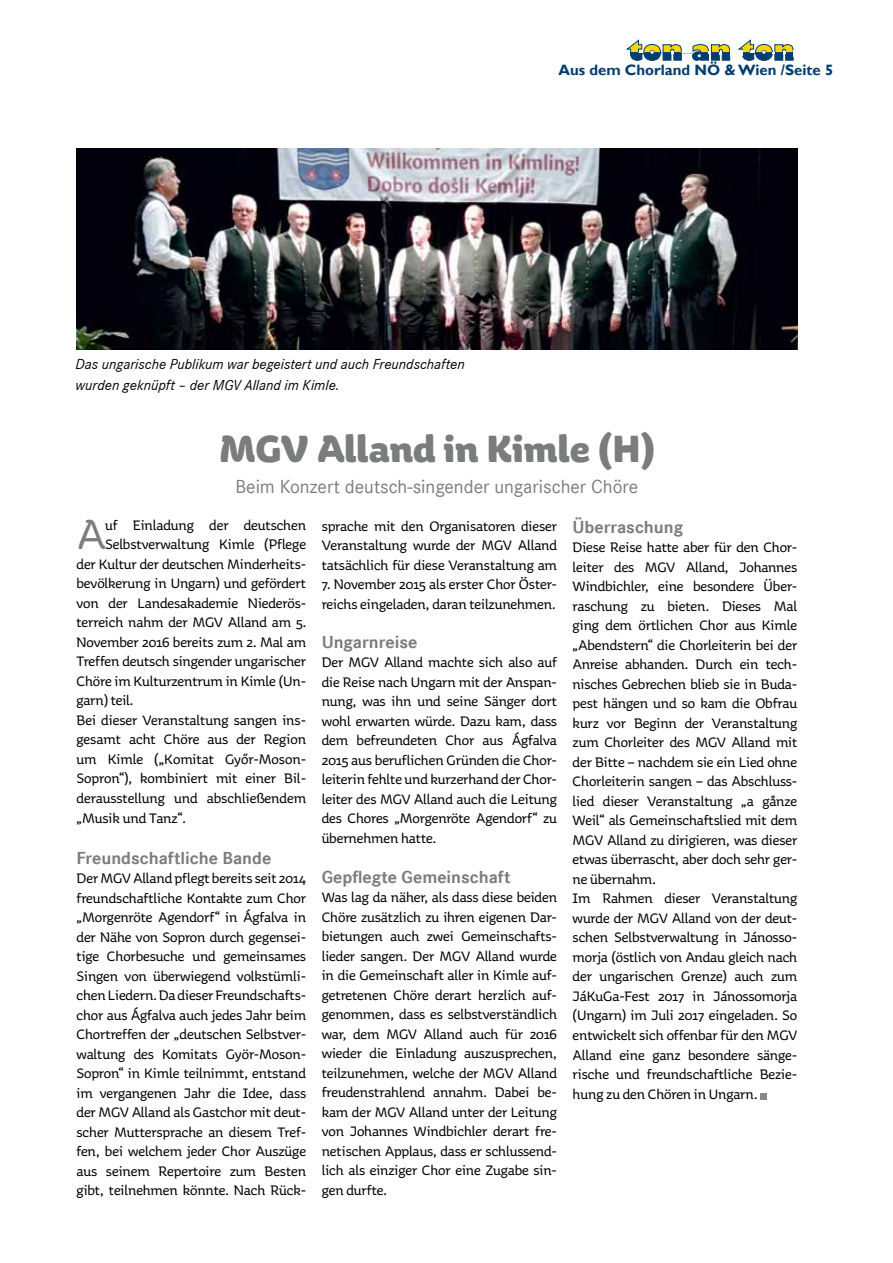
<style>
.page{position:relative;width:893px;height:1263px;background:#fff}
.page>*{position:absolute;margin:0;border:0;box-sizing:border-box;transform-origin:0 0}
.t1{font:45.9px "Aniuk";color:#7b7c7e}
.t2{font:800 39px "Aniuk";color:#7b7c7e}
.t3{font:19.5px "Corporate S";color:#7b7c7e}
.t4{font:700 18px "Corporate S";color:#7b7c7e}
.t5{font:15px/19.5px "Aniuk";letter-spacing:-.01em;color:#000;text-align:justify}
.t6{font:italic 15px/20.2px "Corporate S";color:#000}
.t7{font:700 15px "Gill Sans";color:#003d71}
</style>
<div class="page">
<svg style="left:626px;top:40px;width:168px;height:21px"></svg>
<img style="left:77px;top:149px;width:720px;height:201px">
<div style="left:760px;top:1093px;width:7px;height:6px;background:#87888a"></div>
<p class="t7" style="left:558px;top:61px;width:276px">Aus dem Chorland NÖ &amp; Wien /Seite 5</p>
<p class="t6" style="left:76px;top:354px;width:391px">Das ungarische Publikum war begeistert und auch Freundschaften wurden geknüpft – der MGV Alland im Kimle.</p>
<h2 class="t2" style="left:219px;top:424px;width:437px">MGV Alland in Kimle (H)</h2>
<h3 class="t3" style="left:235px;top:475px;width:404px">Beim Konzert deutsch-singender ungarischer Chöre</h3>
<h1 class="t1" style="left:77px;top:508px;width:31px">A</h1>
<p class="t5" style="left:105px;top:515px;width:202px">uf Einladung der deutschen</p>
<p class="t5" style="left:105px;top:534px;width:202px">Selbstverwaltung Kimle (Pflege</p>
<p class="t5" style="left:77px;top:554px;width:231px">der Kultur der deutschen Minderheits-</p>
<p class="t5" style="left:77px;top:573px;width:231px">bevölkerung in Ungarn) und gefördert</p>
<p class="t5" style="left:77px;top:593px;width:231px">von der Landesakademie Niederös-</p>
<p class="t5" style="left:77px;top:612px;width:231px">terreich nahm der MGV Alland am 5.</p>
<p class="t5" style="left:77px;top:632px;width:231px">November 2016 bereits zum 2. Mal am</p>
<p class="t5" style="left:77px;top:651px;width:231px">Treffen deutsch singender ungarischer</p>
<p class="t5" style="left:77px;top:671px;width:231px">Chöre im Kulturzentrum in Kimle (Un-</p>
<p class="t5" style="left:77px;top:690px;width:58px">garn) teil.</p>
<p class="t5" style="left:77px;top:710px;width:231px">Bei dieser Veranstaltung sangen ins-</p>
<p class="t5" style="left:77px;top:729px;width:231px">gesamt acht Chöre aus der Region</p>
<p class="t5" style="left:77px;top:749px;width:231px">um Kimle („Komitat Győr-Moson-</p>
<p class="t5" style="left:77px;top:768px;width:231px">Sopron“), kombiniert mit einer Bil-</p>
<p class="t5" style="left:77px;top:788px;width:231px">derausstellung und abschließendem</p>
<p class="t5" style="left:77px;top:808px;width:111px">„Musik und Tanz“.</p>
<p class="t4" style="left:77px;top:847px;width:196px">Freundschaftliche Bande</p>
<p class="t5" style="left:77px;top:868px;width:231px">Der MGV Alland pflegt bereits seit 2014 freundschaftliche Kontakte zum Chor „Morgenröte Agendorf“ in Ágfalva in der Nähe von Sopron durch gegensei&shy;tige Chorbesuche und gemeinsames Singen von überwiegend volkstümli&shy;chen Liedern. Da dieser Freundschafts&shy;chor aus Ágfalva auch jedes Jahr beim Chortreffen der „deutschen Selbstver&shy;waltung des Komitats Györ-Moson-Sopron“ in Kimle teilnimmt, entstand im vergangenen Jahr die Idee, dass der MGV Alland als Gastchor mit deut&shy;scher Muttersprache an diesem Tref&shy;fen, bei welchem jeder Chor Auszüge aus seinem Repertoire zum Besten gibt, teilnehmen könnte. Nach Rück-</p>
<p class="t5" style="left:322px;top:516px;width:237px">sprache mit den Organisatoren dieser Veranstaltung wurde der MGV Alland tatsächlich für diese Veranstaltung am</p>
<p class="t5" style="left:322px;top:575px;width:237px">7. November 2015 als erster Chor Öster&shy;reichs eingeladen, daran teilzunehmen.</p>
<p class="t4" style="left:322px;top:631px;width:97px">Ungarnreise</p>
<p class="t5" style="left:322px;top:653px;width:237px">Der MGV Alland machte sich also auf die Reise nach Ungarn mit der Anspan&shy;nung, was ihn und seine Sänger dort wohl erwarten würde. Dazu kam, dass dem befreundeten Chor aus Ágfalva 2015 aus beruflichen Gründen die Chor&shy;leiterin fehlte und kurzerhand der Chor&shy;leiter des MGV Alland auch die Leitung des Chores „Morgenröte Agendorf“ zu übernehmen hatte.</p>
<p class="t4" style="left:322px;top:866px;width:190px">Gepflegte Gemeinschaft</p>
<p class="t5" style="left:322px;top:887px;width:237px">Was lag da näher, als dass diese beiden Chöre zusätzlich zu ihren eigenen Dar&shy;bietungen auch zwei Gemeinschafts&shy;lieder sangen. Der MGV Alland wurde in die Gemeinschaft aller in Kimle auf&shy;getretenen Chöre derart herzlich auf&shy;genommen, dass es selbstverständlich war, dem MGV Alland auch für 2016 wieder die Einladung auszusprechen, teilzunehmen, welche der MGV Alland freudenstrahlend annahm. Dabei be&shy;kam der MGV Alland unter der Leitung von Johannes Windbichler derart fre&shy;netischen Applaus, dass er schlussend&shy;lich als einziger Chor eine Zugabe sin&shy;gen durfte.</p>
<p class="t4" style="left:573px;top:517px;width:112px">Überraschung</p>
<p class="t5" style="left:573px;top:538px;width:226px;text-align:left">Diese Reise hatte aber für den Chor&shy;leiter des MGV Alland, Johannes Windbichler, eine besondere Über&shy;raschung zu bieten. Dieses Mal ging dem örtlichen Chor aus Kimle „Abendstern“ die Chorleiterin bei der Anreise abhanden. Durch ein tech&shy;nisches Gebrechen blieb sie in Buda&shy;pest hängen und so kam die Obfrau kurz vor Beginn der Veranstaltung zum Chorleiter des MGV Alland mit der Bitte – nachdem sie ein Lied ohne Chorleiterin sangen – das Abschluss&shy;lied dieser Veranstaltung „a gånze Weil“ als Gemeinschaftslied mit dem MGV Alland zu dirigieren, was dieser etwas überrascht, aber doch sehr ger&shy;ne übernahm.<br>Im Rahmen dieser Veranstaltung wurde der MGV Alland von der deut&shy;schen Selbstverwaltung in Jánosso&shy;morja (östlich von Andau gleich nach der ungarischen Grenze) auch zum JáKuGa-Fest 2017 in Jánossomorja (Ungarn) im Juli 2017 eingeladen. So entwickelt sich offenbar für den MGV Alland eine ganz besondere sänge&shy;rische und freundschaftliche Bezie&shy;hung zu den Chören in Ungarn.</p>
</div>
